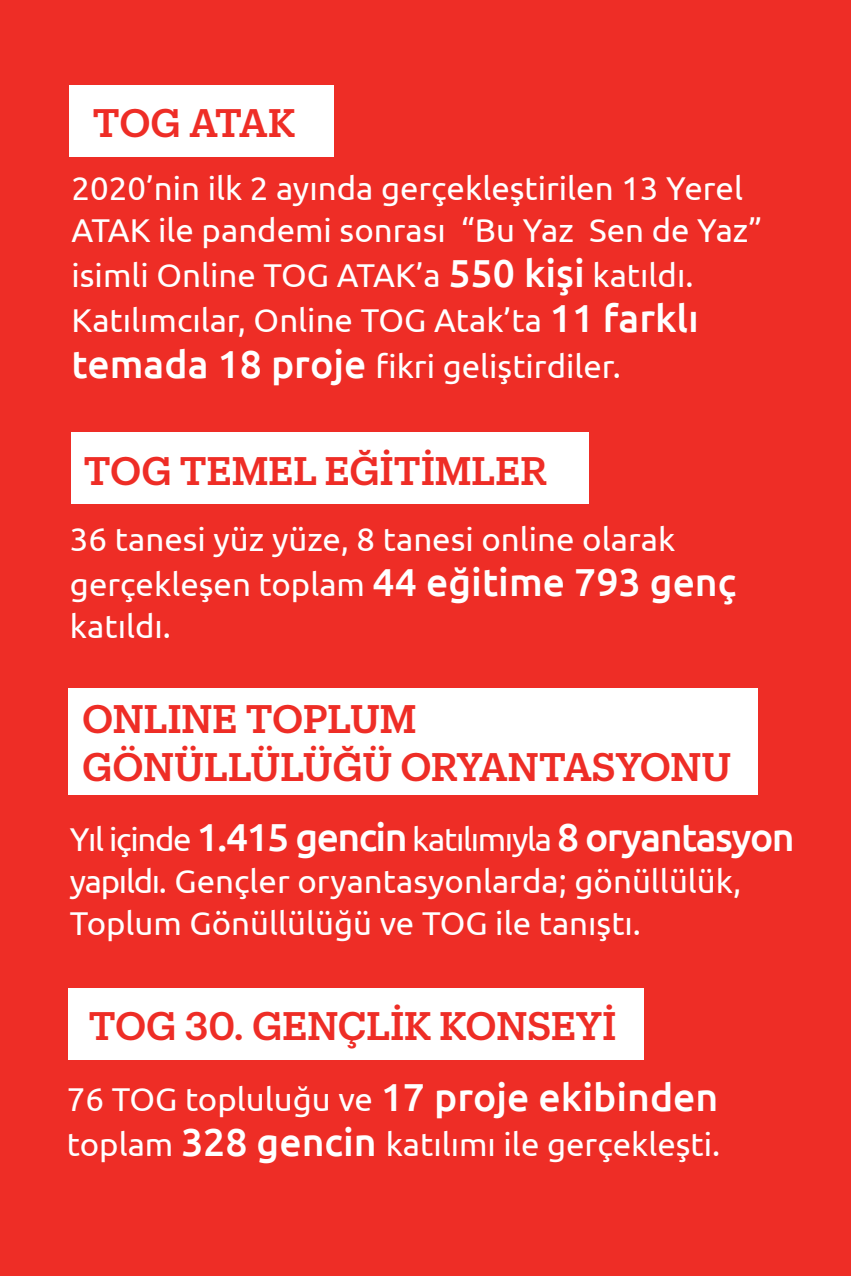
<style>
.page{position:relative;width:851px;height:1276px;background:#fff}
.page>*{position:absolute;margin:0;border:0;box-sizing:border-box;transform-origin:0 0}
.t1{font:500 39px/48px "Produkt";color:#ee2d26}
.t2{font:500 39px "Ubuntu";letter-spacing:-.04em;color:#fff}
.t3{font:33px/45px "Ubuntu";color:#fff}
.s1{font-weight:500;font-size:39px}
.s2{font-weight:400;font-size:33px}
</style>
<div class="page">
<div style="left:0;top:0;width:850px;height:1276px;background:#ee2d26"></div>
<div style="left:69px;top:85px;width:265px;height:72px;background:#fff"></div>
<div style="left:71px;top:433px;width:518px;height:71px;background:#fff"></div>
<div style="left:69px;top:688px;width:689px;height:107px;background:#fff"></div>
<div style="left:68px;top:988px;width:575px;height:72px;background:#fff"></div>
<p class="t1" style="left:93px;top:97px;width:204px">TOG ATAK</p>
<p class="t3" style="left:72px;top:167px;width:692px;line-height:42px">2020’nin ilk 2 ayında gerçekleştirilen 13 Yerel<br>ATAK ile pandemi sonrası “Bu Yaz Sen de Yaz”</p>
<p class="t3" style="left:72px;top:252px;width:629px">isimli Online TOG ATAK’a <span class="s1">550 kişi</span> katıldı.<br>Katılımcılar, Online TOG Atak’ta <span class="s1">11 farklı temada 18 proje</span> fikri geliştirdiler.</p>
<p class="t1" style="left:84px;top:444px;width:465px">TOG TEMEL EĞİTİMLER</p>
<p class="t3" style="left:70px;top:515px;width:667px">36 tanesi yüz yüze, 8 tanesi online olarak gerçekleşen toplam <span class="s1">44 eğitime 793 genç</span></p>
<p class="t3" style="left:70px;top:602px;width:102px">katıldı.</p>
<p class="t1" style="left:82px;top:692px;width:651px">ONLINE TOPLUM<br>GÖNÜLLÜLÜĞÜ ORYANTASYONU</p>
<p class="t2" style="left:70px;top:812px;width:726px"><span class="s2">Yıl içinde</span> 1.415 gencin <span class="s2">katılımıyla</span> 8 oryantasyon</p>
<p class="t3" style="left:70px;top:858px;width:672px;line-height:42px">yapıldı. Gençler oryantasyonlarda; gönüllülük,<br>Toplum Gönüllülüğü ve TOG ile tanıştı.</p>
<p class="t1" style="left:88px;top:1000px;width:529px">TOG 30. GENÇLİK KONSEYİ</p>
<p class="t3" style="left:67px;top:1076px;width:654px">76 TOG topluluğu ve <span class="s1">17 proje ekibinden </span>toplam <span class="s1">328 gencin</span> katılımı ile gerçekleşti.</p>
</div>
